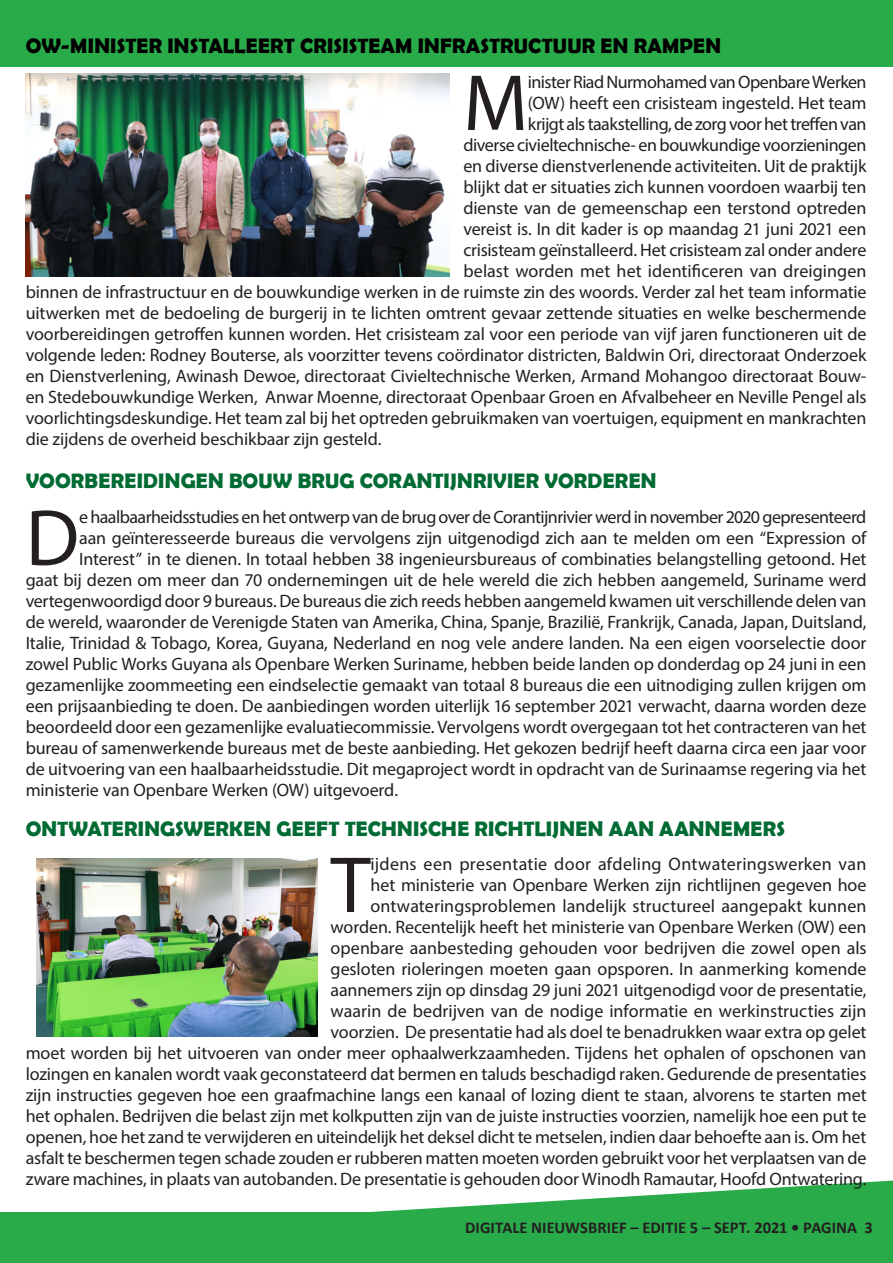
<style>
.page{position:relative;width:893px;height:1263px;background:#fff}
.page>*{position:absolute;margin:0;border:0;box-sizing:border-box;transform-origin:0 0}
.MainText{font:80.25px "Myriad Pro";color:#231f20}
.MainText-2{font:700 21px "Berlin Sans FB Demi";letter-spacing:.01em;color:#006b33}
.MainText-3{font:700 21px "Berlin Sans FB Demi";letter-spacing:.005em;color:#000}
.MainText-4{font:18px/21px "Myriad Pro";letter-spacing:-.01em;color:#231f20;text-align:right}
.MainText-5{font:18px "Myriad Pro";letter-spacing:-.03em;color:#231f20}
.Volume_IssueNo{font:700 16.5px "Calibri";letter-spacing:.005em;color:#231f20}
</style>
<div class="page">
<svg style="left:0;top:1180px;width:893px;height:83px"></svg>
<div style="left:0;top:1213px;width:892px;height:50px;background:#29ab4a"></div>
<div style="left:0;top:0;width:892px;height:66px;background:#29ab4a"></div>
<img style="left:26px;top:74px;width:424px;height:202px">
<img style="left:36px;top:858px;width:281px;height:178px">
<p class="MainText-3" style="left:26px;top:34px;width:697px">OW-MINISTER INSTALLEERT CRISISTEAM INFRASTRUCTUUR EN RAMPEN</p>
<p class="MainText" style="left:463px;top:54px;width:66px">M</p>
<p class="MainText-5" style="left:528px;top:71px;width:340px">inister Riad Nurmohamed van Openbare Werken</p>
<p class="MainText-4" style="left:528px;top:92px;width:340px">(OW) heeft een crisisteam ingesteld. Het team</p>
<p class="MainText-5" style="left:528px;top:113px;width:340px">krijgt als taakstelling, de zorg voor het treffen van</p>
<p class="MainText-4" style="left:463px;top:134px;width:405px">diverse civieltechnische- en bouwkundige voorzieningen</p>
<p class="MainText-4" style="left:463px;top:155px;width:405px">en diverse dienstverlenende activiteiten. Uit de praktijk</p>
<p class="MainText-4" style="left:463px;top:176px;width:405px">blijkt dat er situaties zich kunnen voordoen waarbij ten</p>
<p class="MainText-4" style="left:463px;top:197px;width:405px">dienste van de gemeenschap een terstond optreden</p>
<p class="MainText-4" style="left:463px;top:218px;width:405px">vereist is. In dit kader is op maandag 21 juni 2021 een</p>
<p class="MainText-4" style="left:463px;top:239px;width:405px">crisisteam geïnstalleerd. Het crisisteam zal onder andere</p>
<p class="MainText-4" style="left:463px;top:260px;width:405px">belast worden met het identificeren van dreigingen</p>
<p class="MainText-4" style="left:26px;top:281px;width:842px">binnen de infrastructuur en de bouwkundige werken in de ruimste zin des woords. Verder zal het team informatie</p>
<p class="MainText-4" style="left:26px;top:302px;width:842px">uitwerken met de bedoeling de burgerij in te lichten omtrent gevaar zettende situaties en welke beschermende</p>
<p class="MainText-4" style="left:26px;top:323px;width:842px">voorbereidingen getroffen kunnen worden. Het crisisteam zal voor een periode van vijf jaren functioneren uit de</p>
<p class="MainText-4" style="left:26px;top:344px;width:842px">volgende leden: Rodney Bouterse, als voorzitter tevens coördinator districten, Baldwin Ori, directoraat Onderzoek</p>
<p class="MainText-4" style="left:26px;top:365px;width:842px">en Dienstverlening, Awinash Dewoe, directoraat Civieltechnische Werken, Armand Mohangoo directoraat Bouw-</p>
<p class="MainText-4" style="left:26px;top:386px;width:842px">en Stedebouwkundige Werken, Anwar Moenne, directoraat Openbaar Groen en Afvalbeheer en Neville Pengel als</p>
<p class="MainText-4" style="left:26px;top:407px;width:842px">voorlichtingsdeskundige. Het team zal bij het optreden gebruikmaken van voertuigen, equipment en mankrachten</p>
<p class="MainText-4" style="left:26px;top:428px;width:357px">die zijdens de overheid beschikbaar zijn gesteld.</p>
<p class="MainText-2" style="left:26px;top:469px;width:632px">VOORBEREIDINGEN BOUW BRUG CORANTIJNRIVIER VORDEREN</p>
<p class="MainText" style="left:26px;top:488px;width:55px">D</p>
<p class="MainText-5" style="left:79px;top:506px;width:789px">e haalbaarheidsstudies en het ontwerp van de brug over de Corantijnrivier werd in november 2020 gepresenteerd</p>
<p class="MainText-4" style="left:79px;top:527px;width:789px">aan geïnteresseerde bureaus die vervolgens zijn uitgenodigd zich aan te melden om een “Expression of</p>
<p class="MainText-4" style="left:79px;top:548px;width:789px">Interest” in te dienen. In totaal hebben 38 ingenieursbureaus of combinaties belangstelling getoond. Het</p>
<p class="MainText-4" style="left:26px;top:569px;width:842px">gaat bij dezen om meer dan 70 ondernemingen uit de hele wereld die zich hebben aangemeld, Suriname werd</p>
<p class="MainText-4" style="left:26px;top:590px;width:842px">vertegenwoordigd door 9 bureaus. De bureaus die zich reeds hebben aangemeld kwamen uit verschillende delen van</p>
<p class="MainText-4" style="left:26px;top:611px;width:842px">de wereld, waaronder de Verenigde Staten van Amerika, China, Spanje, Brazilië, Frankrijk, Canada, Japan, Duitsland,</p>
<p class="MainText-4" style="left:26px;top:632px;width:842px">Italie, Trinidad &amp; Tobago, Korea, Guyana, Nederland en nog vele andere landen. Na een eigen voorselectie door</p>
<p class="MainText-4" style="left:26px;top:653px;width:842px">zowel Public Works Guyana als Openbare Werken Suriname, hebben beide landen op donderdag op 24 juni in een</p>
<p class="MainText-4" style="left:26px;top:674px;width:842px">gezamenlijke zoommeeting een eindselectie gemaakt van totaal 8 bureaus die een uitnodiging zullen krijgen om</p>
<p class="MainText-4" style="left:26px;top:695px;width:842px">een prijsaanbieding te doen. De aanbiedingen worden uiterlijk 16 september 2021 verwacht, daarna worden deze</p>
<p class="MainText-4" style="left:26px;top:716px;width:842px">beoordeeld door een gezamenlijke evaluatiecommissie. Vervolgens wordt overgegaan tot het contracteren van het</p>
<p class="MainText-4" style="left:26px;top:737px;width:842px">bureau of samenwerkende bureaus met de beste aanbieding. Het gekozen bedrijf heeft daarna circa een jaar voor</p>
<p class="MainText-4" style="left:26px;top:758px;width:842px">de uitvoering van een haalbaarheidsstudie. Dit megaproject wordt in opdracht van de Surinaamse regering via het</p>
<p class="MainText-4" style="left:26px;top:779px;width:374px">ministerie van Openbare Werken (OW) uitgevoerd.</p>
<p class="MainText-2" style="left:26px;top:816px;width:761px">ONTWATERINGSWERKEN GEEFT TECHNISCHE RICHTLIJNEN AAN AANNEMERS</p>
<p class="MainText" style="left:331px;top:836px;width:41px">T</p>
<p class="MainText-4" style="left:26px;top:853px;width:842px">ijdens een presentatie door afdeling Ontwateringswerken van<br>het ministerie van Openbare Werken zijn richtlijnen gegeven hoe<br>ontwateringsproblemen landelijk structureel aangepakt kunnen<br>worden. Recentelijk heeft het ministerie van Openbare Werken (OW) een<br>openbare aanbesteding gehouden voor bedrijven die zowel open als<br>gesloten rioleringen moeten gaan opsporen. In aanmerking komende<br>aannemers zijn op dinsdag 29 juni 2021 uitgenodigd voor de presentatie,<br>waarin de bedrijven van de nodige informatie en werkinstructies zijn<br>voorzien. De presentatie had als doel te benadrukken waar extra op gelet<br>moet worden bij het uitvoeren van onder meer ophaalwerkzaamheden. Tijdens het ophalen of opschonen van lozingen en kanalen wordt vaak geconstateerd dat bermen en taluds beschadigd raken. Gedurende de presentaties zijn instructies gegeven hoe een graafmachine langs een kanaal of lozing dient te staan, alvorens te starten met het ophalen. Bedrijven die belast zijn met kolkputten zijn van de juiste instructies voorzien, namelijk hoe een put te openen, hoe het zand te verwijderen en uiteindelijk het deksel dicht te metselen, indien daar behoefte aan is. Om het asfalt te beschermen tegen schade zouden er rubberen matten moeten worden gebruikt voor het verplaatsen van de zware machines, in plaats van autobanden. De presentatie is gehouden door Winodh Ramautar, Hoofd Ontwatering.</p>
<p class="Volume_IssueNo" style="left:465px;top:1216px;width:409px">DIGITALE NIEUWSBRIEF – EDITIE 5 – SEPT. 2021 • PAGINA 3</p>
</div>
